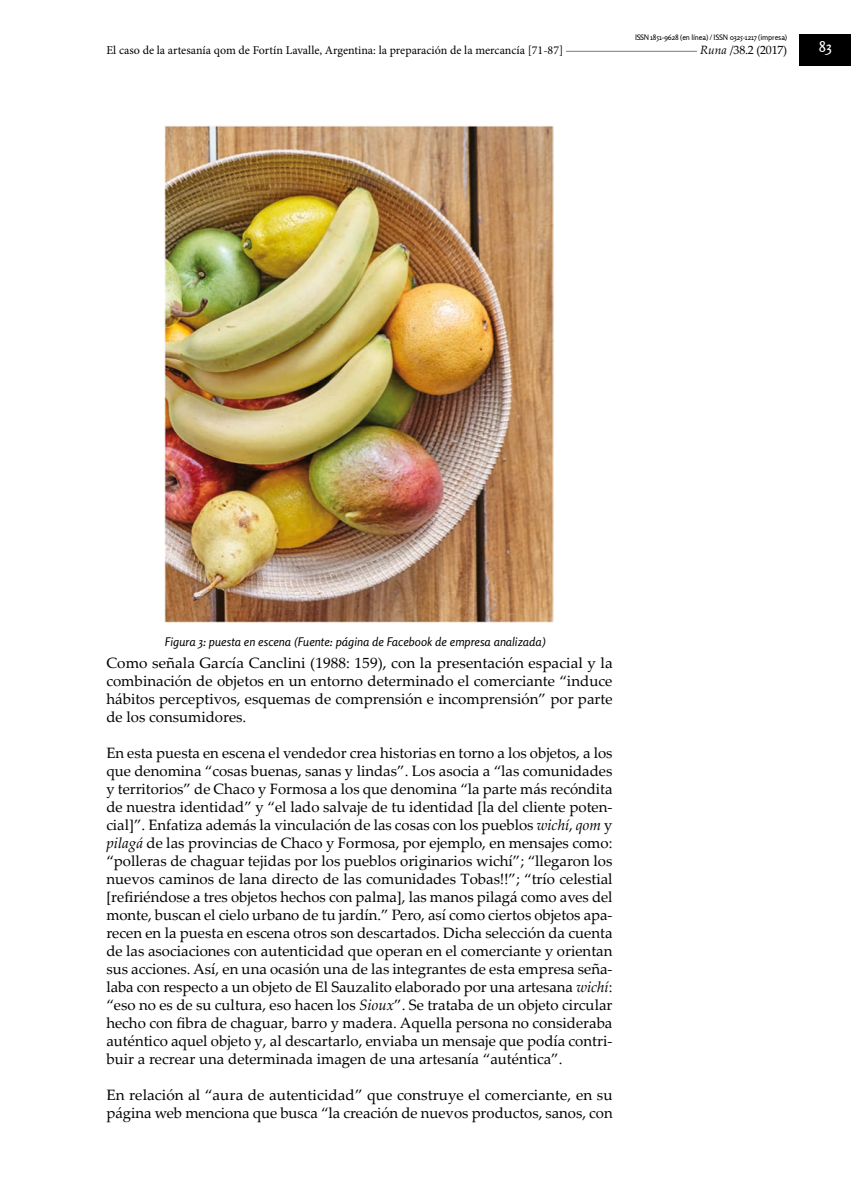
<style>
.page{position:relative;width:851px;height:1191px;background:#fff}
.page>*{position:absolute;margin:0;border:0;box-sizing:border-box;transform-origin:0 0}
.t1{font:15px/18px "Palatino Linotype";color:#010000;text-align:justify}
.t2{font:15px "Rosario";color:#fff}
.t3{font:12px "Minion Pro";color:#010000}
.t4{font:italic 12px "Rosario";color:#010000}
.t5{font:12px "Palatino Linotype";letter-spacing:-.02em;color:#010000}
.t6{font:7.5px "Rosario";letter-spacing:-.02em;color:#010000}
.s1{font-style:italic}
</style>
<div class="page">
<hr style="left:112px;top:51px;width:625px;height:1px;background:#7d7d7e">
<div style="left:697px;top:43px;width:90px;height:15px;background:#fff"></div>
<div style="left:799px;top:35px;width:51px;height:31px;background:#010000"></div>
<div style="left:106px;top:43px;width:460px;height:15px;background:#fff"></div>
<img style="left:165px;top:125px;width:389px;height:498px">
<p class="t6" style="left:635px;top:33px;width:153px">issn 1851-9628 (en línea) / issn 0325-1217 (impresa)</p>
<p class="t3" style="left:106px;top:42px;width:458px">El caso de la artesanía qom de Fortín Lavalle, Argentina: la preparación de la mercancía [71-87]</p>
<p class="t5" style="left:700px;top:41px;width:89px"><span class="s1">Runa</span> /38.2 (2017)</p>
<p class="t2" style="left:818px;top:38px;width:15px">83</p>
<p class="t4" style="left:165px;top:635px;width:382px">Figura 3: puesta en escena (Fuente: página de Facebook de empresa analizada)</p>
<p class="t1" style="left:106px;top:653px;width:507px">Como señala García Canclini (1988: 159), con la presentación espacial y la combinación de objetos en un entorno determinado el comerciante “induce hábitos perceptivos, esquemas de comprensión e incomprensión” por parte de los consumidores.</p>
<p class="t1" style="left:106px;top:743px;width:507px">En esta puesta en escena el vendedor crea historias en torno a los objetos, a los que denomina “cosas buenas, sanas y lindas”. Los asocia a “las comunidades y territorios” de Chaco y Formosa a los que denomina “la parte más recóndita de nuestra identidad” y “el lado salvaje de tu identidad [la del cliente poten&shy;cial]”. Enfatiza además la vinculación de las cosas con los pueblos <span class="s1">wichí</span>, <span class="s1">qom</span> y <span class="s1">pilagá</span> de las provincias de Chaco y Formosa, por ejemplo, en mensajes como: “polleras de chaguar tejidas por los pueblos originarios wichí”; “llegaron los nuevos caminos de lana directo de las comunidades Tobas!!”; “trío celestial [refiriéndose a tres objetos hechos con palma], las manos pilagá como aves del monte, buscan el cielo urbano de tu jardín.” Pero, así como ciertos objetos apa&shy;recen en la puesta en escena otros son descartados. Dicha selección da cuenta de las asociaciones con autenticidad que operan en el comerciante y orientan sus acciones. Así, en una ocasión una de las integrantes de esta empresa seña&shy;laba con respecto a un objeto de El Sauzalito elaborado por una artesana <span class="s1">wichí</span>: “eso no es de su cultura, eso hacen los <span class="s1">Sioux</span>”. Se trataba de un objeto circular hecho con fibra de chaguar, barro y madera. Aquella persona no consideraba auténtico aquel objeto y, al descartarlo, enviaba un mensaje que podía contri&shy;buir a recrear una determinada imagen de una artesanía “auténtica”.</p>
<p class="t1" style="left:106px;top:1085px;width:507px">En relación al “aura de autenticidad” que construye el comerciante, en su página web menciona que busca “la creación de nuevos productos, sanos, con</p>
</div>
